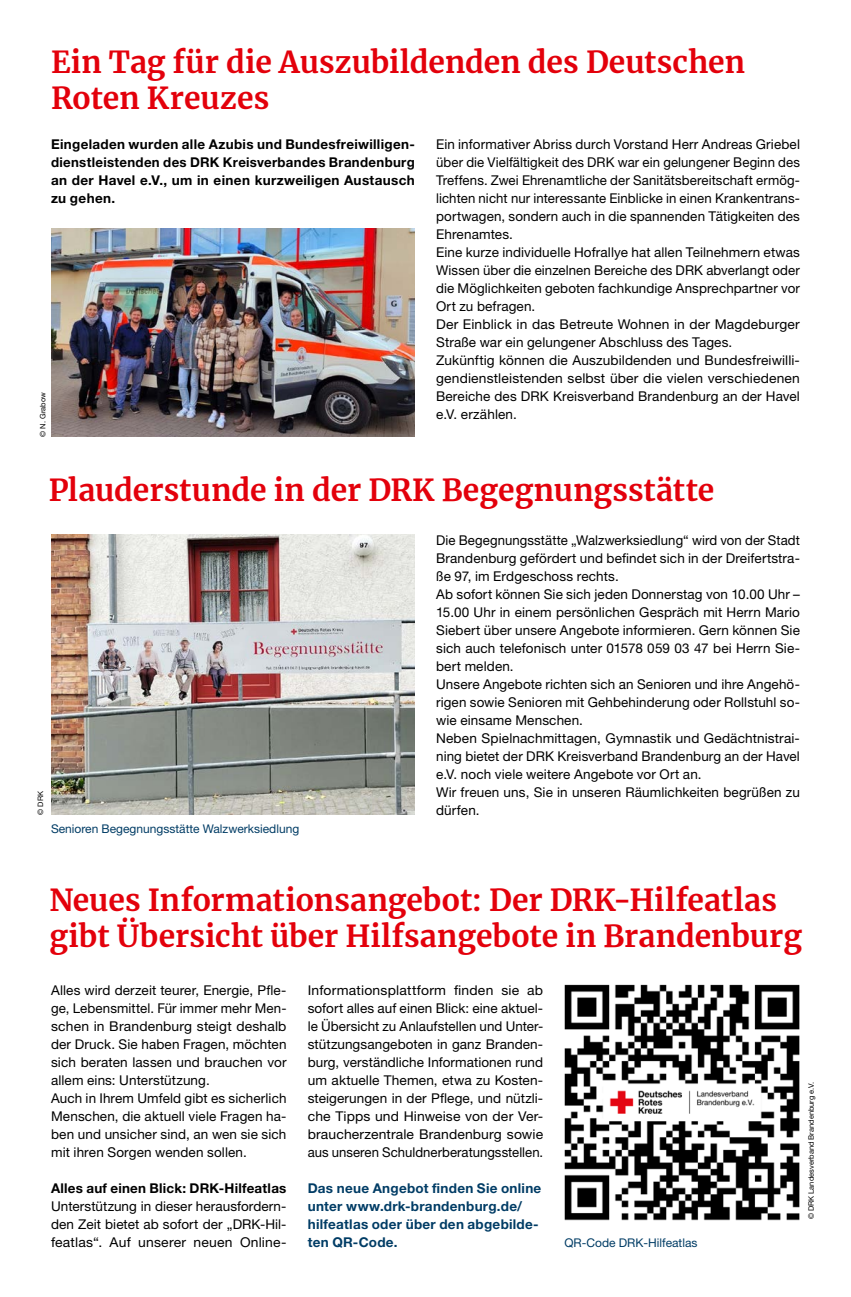
<style>
.page{position:relative;width:851px;height:1297px;background:#fff}
.page>*{position:absolute;margin:0;border:0;box-sizing:border-box;transform-origin:0 0}
.MGB_Headline_23{font:700 30px/36px "Merriweather";color:#e3000b}
.MGB_Copy{font:13.5px/18px "Helvetica Neue LT Pro";letter-spacing:.01em;color:#000;text-align:justify}
.MGB_Copy_bold{font:700 13.5px/18px "Helvetica Neue LT Pro";letter-spacing:.02em;color:#000;text-align:justify}
.MGB_Info{font:700 13.5px/18px "Helvetica Neue LT Pro";letter-spacing:.02em;color:#003c65}
.MGB_BU{font:12px "Helvetica Neue LT Pro";color:#003c65}
.MGB_Fotocredits{font:7.5px "Helvetica Neue LT Pro";color:#000}
</style>
<div class="page">
<img style="left:51px;top:534px;width:364px;height:281px">
<img style="left:564px;top:984px;width:236px;height:237px">
<img style="left:51px;top:228px;width:364px;height:209px">
<p class="MGB_Headline_23" style="left:51px;top:44px;width:695px">Ein Tag für die Auszubildenden des Deutschen<br>Roten Kreuzes</p>
<p class="MGB_Copy_bold" style="left:51px;top:134px;width:365px">Eingeladen wurden alle Azubis und Bundesfreiwilligen&shy;dienstleistenden des DRK Kreisverbandes Brandenburg an der Havel e.V., um in einen kurzweiligen Austausch zu gehen.</p>
<p class="MGB_Copy" style="left:436px;top:134px;width:365px">Ein informativer Abriss durch Vorstand Herr Andreas Griebel über die Vielfältigkeit des DRK war ein gelungener Beginn des Treffens. Zwei Ehrenamtliche der Sanitätsbereitschaft ermög&shy;lichten nicht nur interessante Einblicke in einen Krankentrans&shy;portwagen, sondern auch in die spannenden Tätigkeiten des Ehrenamtes.</p>
<p class="MGB_Copy" style="left:436px;top:242px;width:365px">Eine kurze individuelle Hofrallye hat allen Teilnehmern etwas Wissen über die einzelnen Bereiche des DRK abverlangt oder die Möglichkeiten geboten fachkundige Ansprechpartner vor Ort zu befragen.</p>
<p class="MGB_Copy" style="left:436px;top:314px;width:365px">Der Einblick in das Betreute Wohnen in der Magdeburger<br>Straße war ein gelungener Abschluss des Tages.</p>
<p class="MGB_Copy" style="left:436px;top:350px;width:365px">Zukünftig können die Auszubildenden und Bundesfreiwilli&shy;gendienstleistenden selbst über die vielen verschiedenen Bereiche des DRK Kreisverband Brandenburg an der Havel e.V. erzählen.</p>
<p class="MGB_Fotocredits" style="left:38px;top:437px;width:46px;rotate:-90deg">© N. Grabow</p>
<p class="MGB_Headline_23" style="left:49px;top:471px;width:666px">Plauderstunde in der DRK Begegnungsstätte</p>
<p class="MGB_Fotocredits" style="left:36px;top:815px;width:25px;rotate:-90deg">© DRK</p>
<p class="MGB_BU" style="left:51px;top:821px;width:250px">Senioren Begegnungsstätte Walzwerksiedlung</p>
<p class="MGB_Copy" style="left:436px;top:530px;width:365px">Die Begegnungsstätte „Walzwerksiedlung“ wird von der Stadt Brandenburg gefördert und befindet sich in der Dreifertstra&shy;ße 97, im Erdgeschoss rechts.</p>
<p class="MGB_Copy" style="left:436px;top:584px;width:365px">Ab sofort können Sie sich jeden Donnerstag von 10.00 Uhr – 15.00 Uhr in einem persönlichen Gespräch mit Herrn Mario Siebert über unsere Angebote informieren. Gern können Sie sich auch telefonisch unter 01578 059 03 47 bei Herrn Sie&shy;bert melden.</p>
<p class="MGB_Copy" style="left:436px;top:674px;width:365px">Unsere Angebote richten sich an Senioren und ihre Angehö&shy;rigen sowie Senioren mit Gehbehinderung oder Rollstuhl so&shy;wie einsame Menschen.</p>
<p class="MGB_Copy" style="left:436px;top:728px;width:365px">Neben Spielnachmittagen, Gymnastik und Gedächtnistrai&shy;ning bietet der DRK Kreisverband Brandenburg an der Havel e.V. noch viele weitere Angebote vor Ort an.</p>
<p class="MGB_Copy" style="left:436px;top:782px;width:365px">Wir freuen uns, Sie in unseren Räumlichkeiten begrüßen zu dürfen.</p>
<p class="MGB_Headline_23" style="left:49px;top:881px;width:754px">Neues Informationsangebot: Der DRK-Hilfeatlas gibt Übersicht über Hilfsangebote in Brandenburg</p>
<p class="MGB_Copy" style="left:51px;top:980px;width:237px">Alles wird derzeit teurer, Energie, Pfle&shy;ge, Lebensmittel. Für immer mehr Men&shy;schen in Brandenburg steigt deshalb der Druck. Sie haben Fragen, möchten sich beraten lassen und brauchen vor allem eins: Unterstützung.</p>
<p class="MGB_Copy" style="left:51px;top:1088px;width:237px">Auch in Ihrem Umfeld gibt es sicherlich Menschen, die aktuell viele Fragen ha&shy;ben und unsicher sind, an wen sie sich mit ihren Sorgen wenden sollen.</p>
<p class="MGB_Copy_bold" style="left:51px;top:1178px;width:237px">Alles auf einen Blick: DRK-Hilfeatlas</p>
<p class="MGB_Copy" style="left:51px;top:1196px;width:237px">Unterstützung in dieser herausfordern&shy;den Zeit bietet ab sofort der „DRK-Hil&shy;featlas“. Auf unserer neuen Online-</p>
<p class="MGB_Copy" style="left:308px;top:980px;width:237px">Informationsplattform finden sie ab sofort alles auf einen Blick: eine aktuel&shy;le Übersicht zu Anlaufstellen und Unter&shy;stützungsangeboten in ganz Branden&shy;burg, verständliche Informationen rund um aktuelle Themen, etwa zu Kosten&shy;steigerungen in der Pflege, und nützli&shy;che Tipps und Hinweise von der Ver&shy;braucherzentrale Brandenburg sowie aus unseren Schuldnerberatungsstellen.</p>
<p class="MGB_Info" style="left:308px;top:1178px;width:235px">Das neue Angebot finden Sie online unter www.drk-brandenburg.de/ hilfeatlas oder über den abgebilde&shy;ten QR-Code.</p>
<p class="MGB_BU" style="left:564px;top:1235px;width:134px">QR-Code DRK-Hilfeatlas</p>
<p class="MGB_Fotocredits" style="left:806px;top:1219px;width:139px;rotate:-90deg">© DRK Landesverband Brandenburg e.V.</p>
</div>
